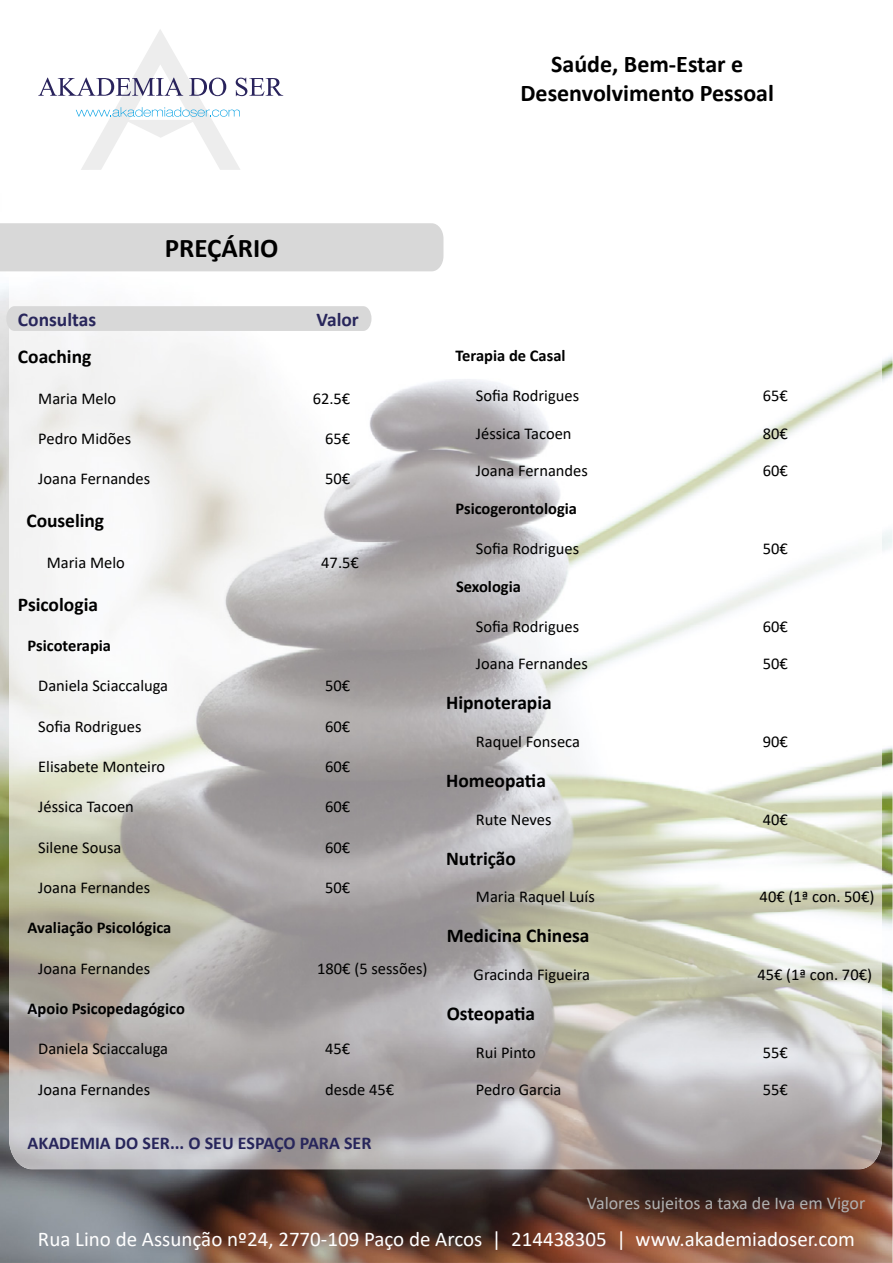
<style>
.page{position:relative;width:893px;height:1263px;background:#fff}
.page>*{position:absolute;margin:0;border:0;box-sizing:border-box;transform-origin:0 0}
.t1{font:700 27px "Calibri";color:#000}
.t2{font:700 24px/28.8px "Calibri";color:#000;text-align:center}
.t3{font:21px "Calibri";color:#fff}
.t4{font:700 19.5px "Calibri";color:#000}
.t5{font:700 19.5px "Calibri";color:#28265b}
.t6{font:700 18px "Calibri";color:#28265b}
.t7{font:18px "Calibri";color:#b0b0b0}
.t8{font:16.5px "Calibri";color:#000}
.t9{font:700 16.5px "Calibri";color:#000}
</style>
<div class="page">
<img style="left:0;top:271px;width:892px;height:992px">
<img style="left:9px;top:236px;width:513px;height:470px">
<img style="left:522px;top:271px;width:360px;height:898px">
<img style="left:9px;top:706px;width:514px;height:463px">
<svg style="left:38px;top:29px;width:245px;height:141px"></svg>
<div style="left:0;top:223px;width:443px;height:48px;background:#d8d8d8"></div>
<div style="left:6px;top:306px;width:365px;height:25px;background:#d8d8d8"></div>
<h2 class="t2" style="left:520px;top:49px;width:255px">Saúde, Bem-Estar e<br>Desenvolvimento Pessoal</h2>
<h1 class="t1" style="left:165px;top:229px;width:115px">PREÇÁRIO</h1>
<p class="t5" style="left:18px;top:306px;width:80px">Consultas</p>
<p class="t5" style="left:317px;top:306px;width:44px">Valor</p>
<p class="t4" style="left:18px;top:343px;width:75px">Coaching</p>
<p class="t8" style="left:38px;top:387px;width:79px">Maria Melo</p>
<p class="t8" style="left:313px;top:387px;width:39px">62.5€</p>
<p class="t8" style="left:38px;top:427px;width:94px">Pedro Midões</p>
<p class="t8" style="left:325px;top:427px;width:27px">65€</p>
<p class="t8" style="left:38px;top:467px;width:114px">Joana Fernandes</p>
<p class="t8" style="left:325px;top:467px;width:27px">50€</p>
<p class="t4" style="left:26px;top:507px;width:79px">Couseling</p>
<p class="t8" style="left:47px;top:551px;width:79px">Maria Melo</p>
<p class="t8" style="left:321px;top:551px;width:39px">47.5€</p>
<p class="t4" style="left:18px;top:590px;width:82px">Psicologia</p>
<p class="t9" style="left:28px;top:634px;width:85px">Psicoterapia</p>
<p class="t8" style="left:38px;top:674px;width:131px">Daniela Sciaccaluga</p>
<p class="t8" style="left:325px;top:674px;width:27px">50€</p>
<p class="t8" style="left:38px;top:715px;width:105px">Sofia Rodrigues</p>
<p class="t8" style="left:325px;top:715px;width:27px">60€</p>
<p class="t8" style="left:38px;top:755px;width:128px">Elisabete Monteiro</p>
<p class="t8" style="left:325px;top:755px;width:27px">60€</p>
<p class="t8" style="left:38px;top:795px;width:97px">Jéssica Tacoen</p>
<p class="t8" style="left:325px;top:795px;width:27px">60€</p>
<p class="t8" style="left:38px;top:836px;width:85px">Silene Sousa</p>
<p class="t8" style="left:325px;top:836px;width:27px">60€</p>
<p class="t8" style="left:38px;top:876px;width:114px">Joana Fernandes</p>
<p class="t8" style="left:325px;top:876px;width:27px">50€</p>
<p class="t9" style="left:28px;top:916px;width:145px">Avaliação Psicológica</p>
<p class="t8" style="left:38px;top:957px;width:114px">Joana Fernandes</p>
<p class="t8" style="left:317px;top:957px;width:112px">180€ (5 sessões)</p>
<p class="t9" style="left:28px;top:997px;width:159px">Apoio Psicopedagógico</p>
<p class="t8" style="left:38px;top:1037px;width:131px">Daniela Sciaccaluga</p>
<p class="t8" style="left:325px;top:1037px;width:27px">45€</p>
<p class="t8" style="left:38px;top:1078px;width:114px">Joana Fernandes</p>
<p class="t8" style="left:325px;top:1078px;width:70px">desde 45€</p>
<p class="t6" style="left:28px;top:1130px;width:345px">AKADEMIA DO SER... O SEU ESPAÇO PARA SER</p>
<p class="t9" style="left:455px;top:344px;width:112px">Terapia de Casal</p>
<p class="t8" style="left:476px;top:384px;width:105px">Sofia Rodrigues</p>
<p class="t8" style="left:763px;top:384px;width:27px">65€</p>
<p class="t8" style="left:476px;top:422px;width:97px">Jéssica Tacoen</p>
<p class="t8" style="left:763px;top:422px;width:27px">80€</p>
<p class="t8" style="left:476px;top:459px;width:114px">Joana Fernandes</p>
<p class="t8" style="left:763px;top:459px;width:27px">60€</p>
<p class="t9" style="left:455px;top:497px;width:123px">Psicogerontologia</p>
<p class="t8" style="left:476px;top:537px;width:105px">Sofia Rodrigues</p>
<p class="t8" style="left:763px;top:537px;width:27px">50€</p>
<p class="t9" style="left:456px;top:575px;width:66px">Sexologia</p>
<p class="t8" style="left:476px;top:615px;width:105px">Sofia Rodrigues</p>
<p class="t8" style="left:763px;top:615px;width:27px">60€</p>
<p class="t8" style="left:476px;top:652px;width:114px">Joana Fernandes</p>
<p class="t8" style="left:763px;top:652px;width:27px">50€</p>
<p class="t4" style="left:446px;top:689px;width:107px">Hipnoterapia</p>
<p class="t8" style="left:476px;top:730px;width:106px">Raquel Fonseca</p>
<p class="t8" style="left:763px;top:730px;width:27px">90€</p>
<p class="t4" style="left:446px;top:767px;width:101px">Homeopatia</p>
<p class="t8" style="left:476px;top:808px;width:77px">Rute Neves</p>
<p class="t8" style="left:763px;top:808px;width:27px">40€</p>
<p class="t4" style="left:446px;top:844px;width:71px">Nutrição</p>
<p class="t8" style="left:476px;top:885px;width:120px">Maria Raquel Luís</p>
<p class="t8" style="left:760px;top:885px;width:116px">40€ (1ª con. 50€)</p>
<p class="t4" style="left:447px;top:922px;width:144px">Medicina Chinesa</p>
<p class="t8" style="left:474px;top:963px;width:118px">Gracinda Figueira</p>
<p class="t8" style="left:757px;top:963px;width:116px">45€ (1ª con. 70€)</p>
<p class="t4" style="left:447px;top:1000px;width:90px">Osteopatia</p>
<p class="t8" style="left:476px;top:1041px;width:62px">Rui Pinto</p>
<p class="t8" style="left:763px;top:1041px;width:27px">55€</p>
<p class="t8" style="left:476px;top:1078px;width:87px">Pedro Garcia</p>
<p class="t8" style="left:763px;top:1078px;width:27px">55€</p>
<p class="t7" style="left:587px;top:1190px;width:280px">Valores sujeitos a taxa de Iva em Vigor</p>
<p class="t3" style="left:38px;top:1224px;width:818px">Rua Lino de Assunção nº24, 2770-109 Paço de Arcos | 214438305 | www.akademiadoser.com</p>
</div>
